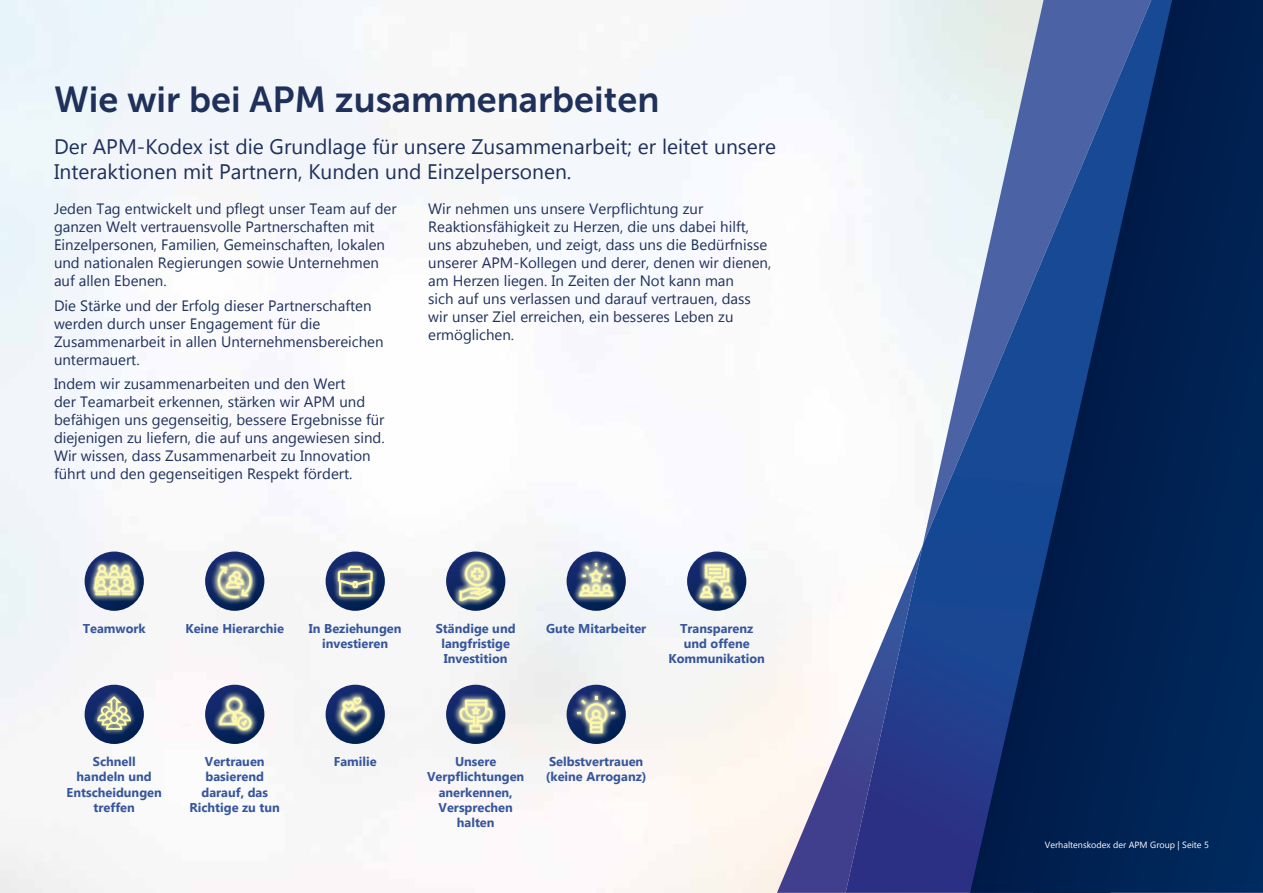
<style>
.page{position:relative;width:1263px;height:893px;background:#fff}
.page>*{position:absolute;margin:0;border:0;box-sizing:border-box;transform-origin:0 0}
.t1{font:36px "Museo Sans 700";color:#1f315b}
.t2{font:21px/25.2px "Gadugi";color:#1f315b}
.t3{font:15px/18px "Gadugi";color:#1f315b}
.t4{font:700 12.75px/15.3px "Gadugi";color:#35569d;text-align:center}
.t5{font:9px "Gadugi";color:#fff}
</style>
<div class="page">
<img style="left:0;top:0;width:846px;height:893px">
<svg style="left:777px;top:204px;width:69px;height:689px"></svg>
<img style="left:846px;top:0;width:124px;height:893px">
<svg style="left:970px;top:0;width:293px;height:893px;background:#17386d"></svg>
<svg style="left:85px;top:551px;width:59px;height:60px"></svg>
<div style="left:87px;top:558px;width:54px;height:43px;background:#fffcc9;opacity:.77"></div>
<div style="left:93px;top:564px;width:43px;height:30px;background:#fffcc9;opacity:.6"></div>
<hr style="left:94px;top:592px;width:14px;height:4px;background:#fffcc9;opacity:.6">
<hr style="left:107px;top:592px;width:14px;height:4px;background:#fffcc9;opacity:.6">
<hr style="left:121px;top:592px;width:13px;height:4px;background:#fffcc9;opacity:.6">
<svg style="left:94px;top:565px;width:40px;height:30px"></svg>
<svg style="left:205px;top:551px;width:59px;height:60px"></svg>
<div style="left:211px;top:557px;width:47px;height:47px;background:#fffcc9;opacity:.77"></div>
<div style="left:217px;top:565px;width:23px;height:34px;background:#fffcc9;opacity:.6"></div>
<div style="left:228px;top:563px;width:25px;height:35px;background:#fffcc9;opacity:.6"></div>
<svg style="left:218px;top:564px;width:34px;height:34px"></svg>
<svg style="left:326px;top:551px;width:59px;height:60px"></svg>
<div style="left:332px;top:560px;width:46px;height:42px;background:#fffcc9;opacity:.77"></div>
<svg style="left:338px;top:566px;width:35px;height:31px"></svg>
<svg style="left:446px;top:551px;width:59px;height:60px"></svg>
<div style="left:453px;top:555px;width:45px;height:53px;background:#fffcc9;opacity:.77"></div>
<div style="left:459px;top:586px;width:34px;height:16px;background:#fffcc9;opacity:.6"></div>
<div style="left:464px;top:560px;width:27px;height:27px;background:#fffcc9;opacity:.6"></div>
<svg style="left:460px;top:561px;width:32px;height:40px"></svg>
<svg style="left:567px;top:551px;width:59px;height:60px"></svg>
<div style="left:573px;top:556px;width:46px;height:47px;background:#fffcc9;opacity:.77"></div>
<div style="left:578px;top:583px;width:36px;height:15px;background:#fffcc9;opacity:.6"></div>
<svg style="left:580px;top:562px;width:33px;height:34px"></svg>
<svg style="left:687px;top:551px;width:59px;height:60px"></svg>
<div style="left:693px;top:558px;width:47px;height:47px;background:#fffcc9;opacity:.77"></div>
<div style="left:720px;top:585px;width:15px;height:14px;background:#fffcc9;opacity:.6"></div>
<div style="left:699px;top:585px;width:15px;height:14px;background:#fffcc9;opacity:.6"></div>
<div style="left:704px;top:563px;width:26px;height:26px;background:#fffcc9;opacity:.6"></div>
<svg style="left:700px;top:564px;width:33px;height:34px"></svg>
<svg style="left:85px;top:685px;width:59px;height:59px"></svg>
<div style="left:92px;top:691px;width:44px;height:44px;background:#fffcc9;opacity:.77"></div>
<svg style="left:97px;top:696px;width:34px;height:34px"></svg>
<svg style="left:205px;top:685px;width:59px;height:59px"></svg>
<div style="left:213px;top:691px;width:46px;height:46px;background:#fffcc9;opacity:.77"></div>
<div style="left:218px;top:696px;width:35px;height:35px;background:#fffcc9;opacity:.6"></div>
<svg style="left:220px;top:698px;width:31px;height:32px"></svg>
<svg style="left:326px;top:685px;width:59px;height:59px"></svg>
<div style="left:334px;top:691px;width:42px;height:47px;background:#fffcc9;opacity:.77"></div>
<div style="left:340px;top:700px;width:31px;height:33px;background:#fffcc9;opacity:.6"></div>
<div style="left:352px;top:696px;width:11px;height:10px;background:#fffcc9;opacity:.6"></div>
<svg style="left:341px;top:697px;width:29px;height:34px"></svg>
<svg style="left:446px;top:685px;width:59px;height:59px"></svg>
<div style="left:453px;top:693px;width:45px;height:45px;background:#fffcc9;opacity:.77"></div>
<div style="left:458px;top:698px;width:35px;height:35px;background:#fffcc9;opacity:.6"></div>
<svg style="left:460px;top:700px;width:32px;height:32px"></svg>
<svg style="left:567px;top:685px;width:59px;height:59px"></svg>
<div style="left:570px;top:688px;width:52px;height:52px;background:#fffcc9;opacity:.77"></div>
<div style="left:584px;top:702px;width:24px;height:32px;background:#fffcc9;opacity:.6"></div>
<svg style="left:576px;top:695px;width:40px;height:38px;background:#85908e"></svg>
<h1 class="t1" style="left:54px;top:80px;width:607px">Wie wir bei APM zusammenarbeiten</h1>
<h2 class="t2" style="left:54px;top:134px;width:724px">Der APM-Kodex ist die Grundlage für unsere Zusammenarbeit; er leitet unsere<br>Interaktionen mit Partnern, Kunden und Einzelpersonen.</h2>
<p class="t3" style="left:54px;top:200px;width:344px">Jeden Tag entwickelt und pflegt unser Team auf der ganzen Welt vertrauensvolle Partnerschaften mit Einzelpersonen, Familien, Gemeinschaften, lokalen und nationalen Regierungen sowie Unternehmen auf allen Ebenen.</p>
<p class="t3" style="left:54px;top:296px;width:331px">Die Stärke und der Erfolg dieser Partnerschaften werden durch unser Engagement für die Zusammenarbeit in allen Unternehmensbereichen untermauert.</p>
<p class="t3" style="left:54px;top:375px;width:332px">Indem wir zusammenarbeiten und den Wert<br>der Teamarbeit erkennen, stärken wir APM und befähigen uns gegenseitig, bessere Ergebnisse für diejenigen zu liefern, die auf uns angewiesen sind.<br>Wir wissen, dass Zusammenarbeit zu Innovation führt und den gegenseitigen Respekt fördert.</p>
<p class="t3" style="left:428px;top:200px;width:345px">Wir nehmen uns unsere Verpflichtung zur Reaktionsfähigkeit zu Herzen, die uns dabei hilft, uns abzuheben, und zeigt, dass uns die Bedürfnisse unserer APM-Kollegen und derer, denen wir dienen, am Herzen liegen. In Zeiten der Not kann man<br>sich auf uns verlassen und darauf vertrauen, dass wir unser Ziel erreichen, ein besseres Leben zu ermöglichen.</p>
<p class="t4" style="left:83px;top:621px;width:65px">Teamwork</p>
<p class="t4" style="left:185px;top:621px;width:100px">Keine Hierarchie</p>
<p class="t4" style="left:309px;top:621px;width:94px">In Beziehungen investieren</p>
<p class="t4" style="left:436px;top:621px;width:81px">Ständige und langfristige<br>Investition</p>
<p class="t4" style="left:546px;top:621px;width:102px">Gute Mitarbeiter</p>
<p class="t4" style="left:668px;top:621px;width:98px">Transparenz und offene<br>Kommunikation</p>
<p class="t4" style="left:67px;top:754px;width:97px">Schnell<br>handeln und<br>Entscheidungen treffen</p>
<p class="t4" style="left:190px;top:754px;width:92px">Vertrauen basierend darauf, das<br>Richtige zu tun</p>
<p class="t4" style="left:334px;top:754px;width:44px">Familie</p>
<p class="t4" style="left:427px;top:754px;width:99px">Unsere<br>Verpflichtungen anerkennen,<br>Versprechen halten</p>
<p class="t4" style="left:546px;top:754px;width:102px;text-align:left">Selbstvertrauen (keine Arroganz)</p>
<p class="t5" style="left:1045px;top:839px;width:166px">Verhaltenskodex der APM Group | Seite 5</p>
</div>
